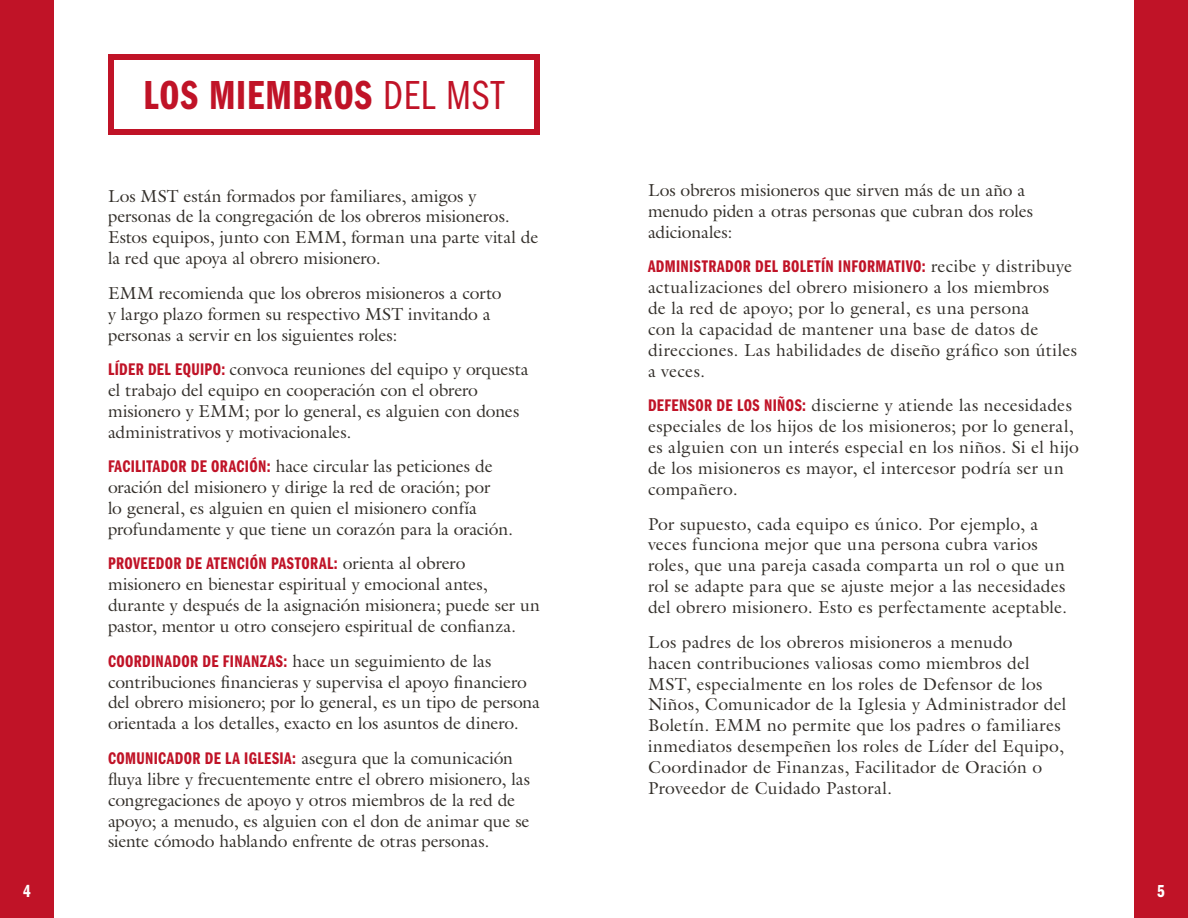
<style>
.page{position:relative;width:1188px;height:918px;background:#fff}
.page>*{position:absolute;margin:0;border:0;box-sizing:border-box;transform-origin:0 0}
.t1{font:42px "Franklin Gothic LT Pro Dm Cm";letter-spacing:.02em;color:#c01327}
.t2{font:18px "Franklin Gothic LT Pro Dm Cm";color:#fff}
.t3{font:17.4px/21px "Galliard Pro";letter-spacing:.005em;color:#34302b}
.t4{font:17.4px "Franklin Gothic LT Pro Dm Cm";letter-spacing:.02em;color:#c01327}
.s1{font-family:"Franklin Gothic LT Pro Bk Cm"}
.s2{font-family:"Franklin Gothic LT Pro Dm Cm";color:#c01327}
.s3{font-family:"Galliard Pro";color:#34302b}
</style>
<div class="page">
<div style="left:0;top:0;width:54px;height:918px;background:#c01327"></div>
<div style="left:108px;top:54px;width:432px;height:81px;border:6px solid #c01327"></div>
<div style="left:1134px;top:0;width:54px;height:918px;background:#c01327"></div>
<h1 class="t1" style="left:144px;top:72px;width:362px">LOS MIEMBROS <span class="s1">DEL MST</span></h1>
<p class="t3" style="left:108px;top:185px;width:432px">Los MST están formados por familiares, amigos y personas de la congregación de los obreros misioneros.<br>Estos equipos, junto con EMM, forman una parte vital de la red que apoya al obrero misionero.</p>
<p class="t3" style="left:108px;top:282px;width:395px">EMM recomienda que los obreros misioneros a corto y largo plazo formen su respectivo MST invitando a personas a servir en los siguientes roles:</p>
<p class="t3" style="left:108px;top:358px;width:422px"><span class="s2">LÍDER DEL EQUIPO:</span> convoca reuniones del equipo y orquesta el trabajo del equipo en cooperación con el obrero misionero y EMM; por lo general, es alguien con dones administrativos y motivacionales.</p>
<p class="t3" style="left:108px;top:455px;width:406px"><span class="s2">FACILITADOR DE ORACIÓN:</span> hace circular las peticiones de oración del misionero y dirige la red de oración; por<br>lo general, es alguien en quien el misionero confía profundamente y que tiene un corazón para la oración.</p>
<p class="t4" style="left:108px;top:554px;width:359px">PROVEEDOR DE ATENCIÓN PASTORAL: <span class="s3">orienta al obrero</span></p>
<p class="t3" style="left:108px;top:574px;width:434px">misionero en bienestar espiritual y emocional antes, durante y después de la asignación misionera; puede ser un pastor, mentor u otro consejero espiritual de confianza.</p>
<p class="t4" style="left:108px;top:651px;width:385px">COORDINADOR DE FINANZAS: <span class="s3">hace un seguimiento de las</span></p>
<p class="t3" style="left:108px;top:671px;width:433px">contribuciones financieras y supervisa el apoyo financiero del obrero misionero; por lo general, es un tipo de persona orientada a los detalles, exacto en los asuntos de dinero.</p>
<p class="t3" style="left:108px;top:747px;width:423px"><span class="s2">COMUNICADOR DE LA IGLESIA:</span> asegura que la comunicación fluya libre y frecuentemente entre el obrero misionero, las congregaciones de apoyo y otros miembros de la red de apoyo; a menudo, es alguien con el don de animar que se siente cómodo hablando enfrente de otras personas.</p>
<p class="t3" style="left:648px;top:179px;width:387px">Los obreros misioneros que sirven más de un año a menudo piden a otras personas que cubran dos roles adicionales:</p>
<p class="t4" style="left:648px;top:257px;width:426px">ADMINISTRADOR DEL BOLETÍN INFORMATIVO: <span class="s3">recibe y distribuye</span></p>
<p class="t3" style="left:648px;top:277px;width:431px">actualizaciones del obrero misionero a los miembros<br>de la red de apoyo; por lo general, es una persona<br>con la capacidad de mantener una base de datos de direcciones. Las habilidades de diseño gráfico son útiles a veces.</p>
<p class="t3" style="left:648px;top:395px;width:432px"><span class="s2">DEFENSOR DE LOS NIÑOS:</span> discierne y atiende las necesidades especiales de los hijos de los misioneros; por lo general, es alguien con un interés especial en los niños. Si el hijo de los misioneros es mayor, el intercesor podría ser un compañero.</p>
<p class="t3" style="left:648px;top:513px;width:421px">Por supuesto, cada equipo es único. Por ejemplo, a veces funciona mejor que una persona cubra varios roles, que una pareja casada comparta un rol o que un rol se adapte para que se ajuste mejor a las necesidades del obrero misionero. Esto es perfectamente aceptable.</p>
<p class="t3" style="left:648px;top:631px;width:420px">Los padres de los obreros misioneros a menudo<br>hacen contribuciones valiosas como miembros del MST, especialmente en los roles de Defensor de los Niños, Comunicador de la Iglesia y Administrador del Boletín. EMM no permite que los padres o familiares inmediatos desempeñen los roles de Líder del Equipo, Coordinador de Finanzas, Facilitador de Oración o Proveedor de Cuidado Pastoral.</p>
<p class="t2" style="left:23px;top:881px;width:9px">4</p>
<p class="t2" style="left:1157px;top:881px;width:9px">5</p>
</div>
